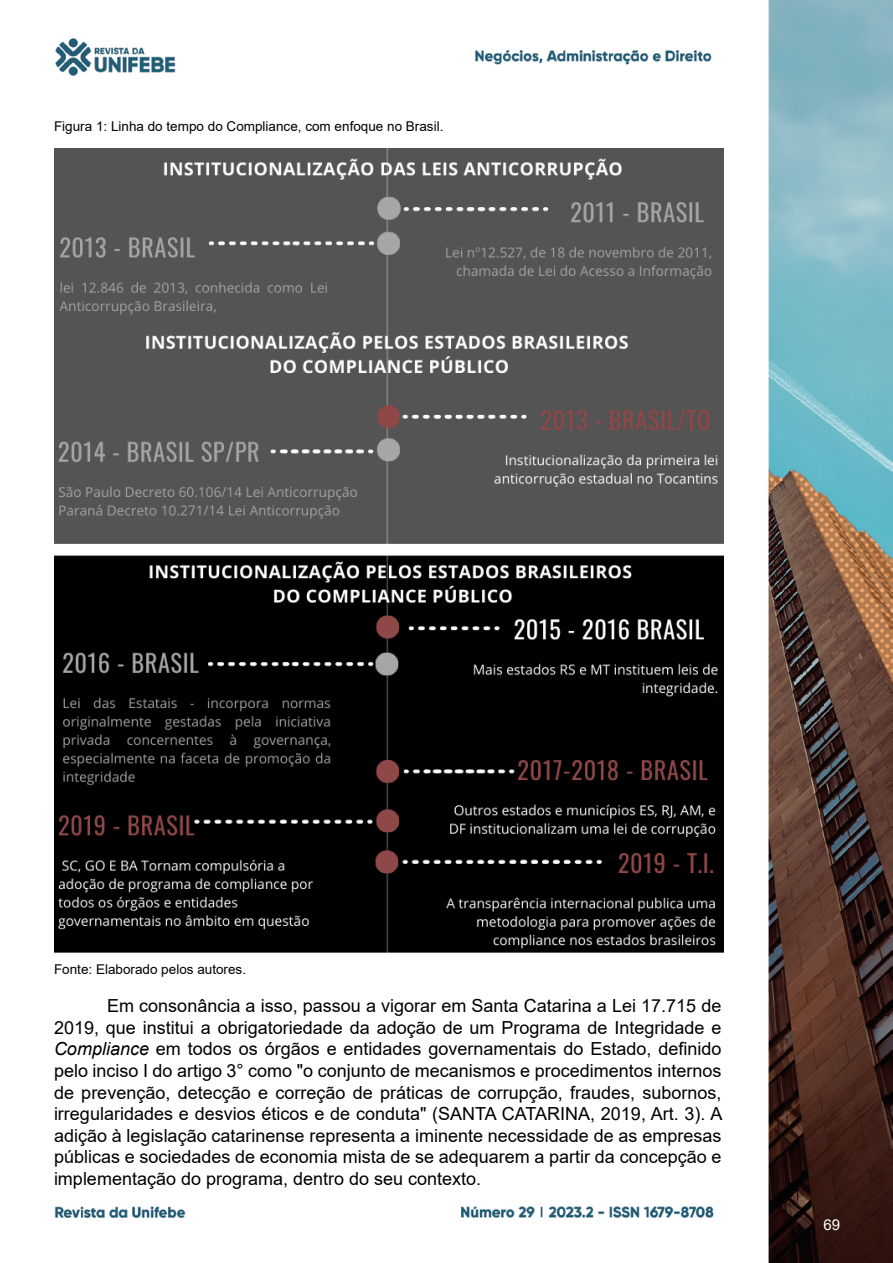
<style>
.page{position:relative;width:893px;height:1263px;background:#fff}
.page>*{position:absolute;margin:0;border:0;box-sizing:border-box;transform-origin:0 0}
.t1{font:18px/21.6px "Arial";color:#000;text-align:justify}
.t2{font:15px "Arial";color:#fff}
.t3{font:13.5px "Arial";color:#000}
.s1{font-style:italic}
</style>
<div class="page">
<img style="left:54px;top:0;width:839px;height:1263px">
<img style="left:54px;top:148px;width:670px;height:811px">
<p class="t3" style="left:54px;top:117px;width:391px">Figura 1: Linha do tempo do Compliance, com enfoque no Brasil.</p>
<p class="t3" style="left:54px;top:960px;width:194px">Fonte: Elaborado pelos autores.</p>
<p class="t1" style="left:54px;top:995px;width:670px;text-indent:53px">Em consonância a isso, passou a vigorar em Santa Catarina a Lei 17.715 de 2019, que institui a obrigatoriedade da adoção de um Programa de Integridade e <span class="s1">Compliance</span> em todos os órgãos e entidades governamentais do Estado, definido pelo inciso I do artigo 3° como "o conjunto de mecanismos e procedimentos internos de prevenção, detecção e correção de práticas de corrupção, fraudes, subornos, irregularidades e desvios éticos e de conduta" (SANTA CATARINA, 2019, Art. 3). A adição à legislação catarinense representa a iminente necessidade de as empresas públicas e sociedades de economia mista de se adequarem a partir da concepção e implementação do programa, dentro do seu contexto.</p>
<p class="t2" style="left:824px;top:1215px;width:18px">69</p>
</div>
